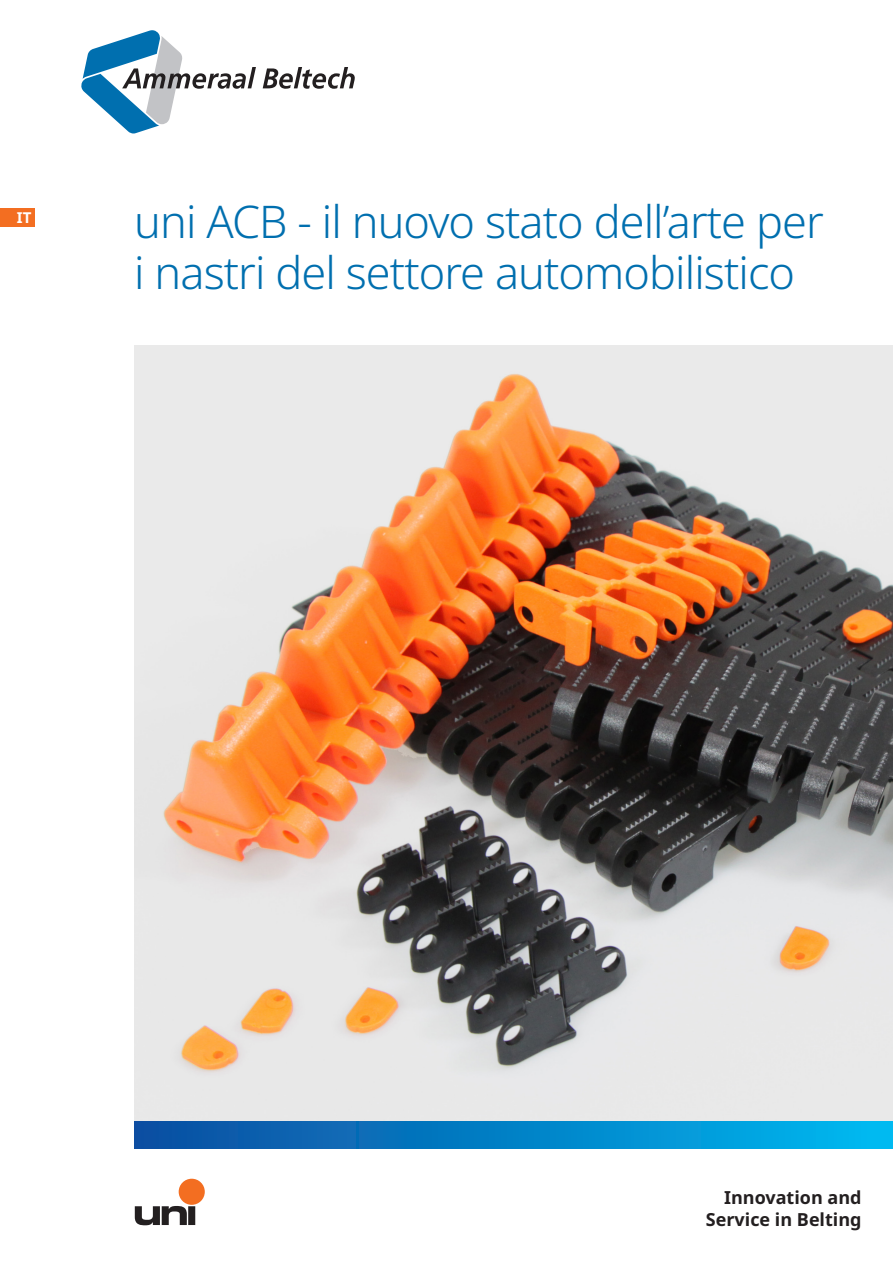
<style>
.page{position:relative;width:893px;height:1263px;background:#fff}
.page>*{position:absolute;margin:0;border:0;box-sizing:border-box;transform-origin:0 0}
.t1{font:300 45px/51px "Noto Sans";letter-spacing:-.02em;color:#006faf}
.t2{font:700 18px/21.6px "Noto Sans";color:#231f20;text-align:right}
.t3{font:700 15px "Noto Sans";color:#fff}
</style>
<div class="page">
<div style="left:135px;top:1121px;width:758px;height:27px;background:linear-gradient(to right,#0c4c9f,#00b9f1)"></div>
<div style="left:0;top:208px;width:34px;height:18px;background:#f36e21"></div>
<svg style="left:81px;top:30px;width:274px;height:103px"></svg>
<svg style="left:135px;top:1206px;width:60px;height:19px"></svg>
<div style="left:179px;top:1179px;width:26px;height:26px;background:#f36e21;border-radius:50%"></div>
<img style="left:135px;top:345px;width:758px;height:776px">
<p class="t3" style="left:17px;top:207px;width:16px">IT</p>
<p class="t1" style="left:134px;top:197px;width:691px">uni ACB - il nuovo stato dell’arte per i nastri del settore automobilistico</p>
<p class="t2" style="left:706px;top:1187px;width:157px">Innovation and<br>Service in Belting</p>
</div>
